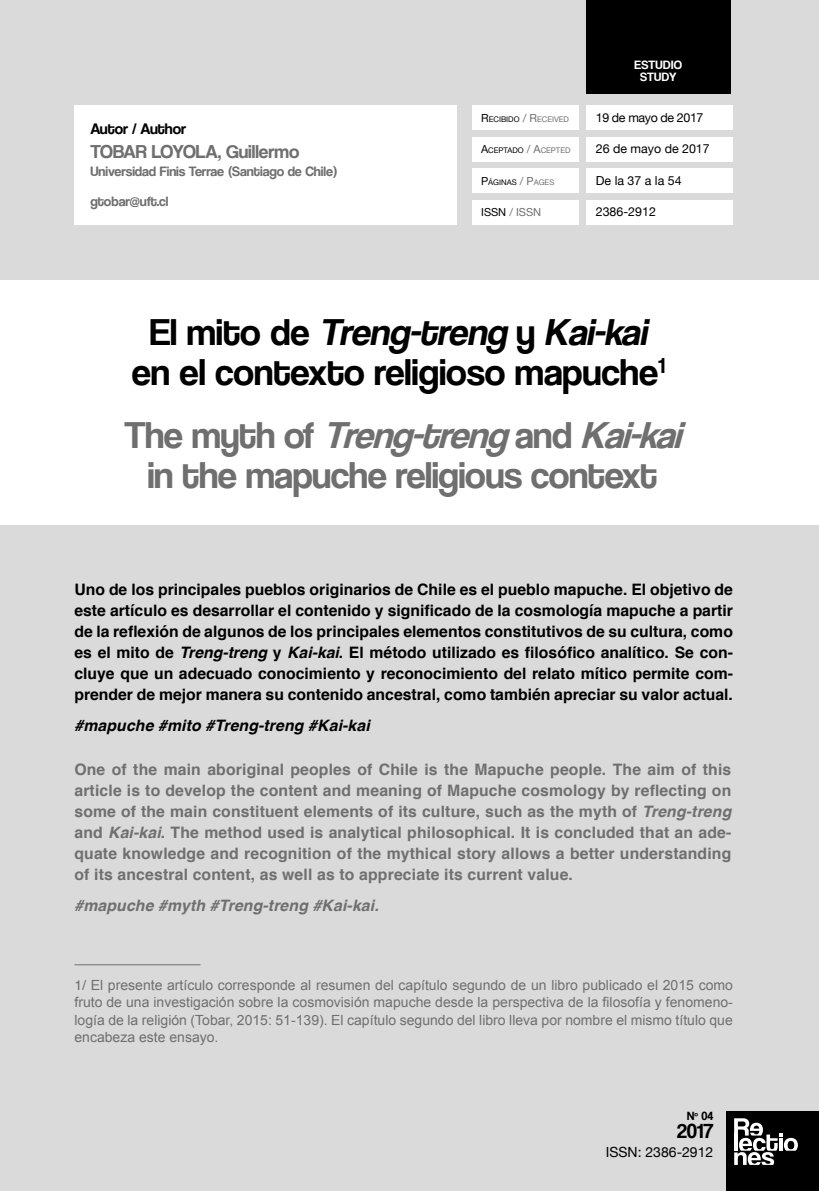
<style>
.page{position:relative;width:819px;height:1191px;background:#dadada}
.page>*{position:absolute;margin:0;border:0;box-sizing:border-box;transform-origin:0 0}
.t1{font:38.5px/40.2px "Coolvetica Rg";letter-spacing:-.01em;color:#706f6f;text-align:center}
.t2{font:38.5px/40.2px "Coolvetica Rg";color:#000;text-align:center}
.t3{font:21px "Coolvetica Rg";color:#000}
.t4{font:19.25px "Coolvetica Rg";color:#706f6f}
.t5{font:700 15.75px/21px "Helvetica";color:#000;text-align:justify}
.t6{font:700 15.75px/21px "Helvetica";letter-spacing:.01em;color:#706f6f;text-align:justify}
.t7{font:italic 700 15.75px "Helvetica";letter-spacing:.01em;color:#706f6f}
.t8{font:italic 700 15.75px "Helvetica";letter-spacing:.01em;color:#000}
.t9{font:15.75px "Coolvetica Rg";color:#000}
.t10{font:14px/17.5px "Arial";color:#706f6f;text-align:justify}
.t11{font:14px/30.1px "Coolvetica Rg";color:#706f6f}
.t12{font:14px "Helvetica Neue";color:#000}
.t13{font:12.42px "Helvetica Neue";color:#000}
.t14{font:12.42px "Helvetica Neue";letter-spacing:-.03em;color:#000}
.t15{font:12.42px "Coolvetica Rg";letter-spacing:.03em;color:#fff}
.t16{font:12.42px "Coolvetica Rg";letter-spacing:.015em;color:#fff}
.t17{font:12.25px "Coolvetica Rg";color:#000}
.t18{font:11.03px "Helvetica Neue";color:#706f6f}
.t19{font:7.7px "Helvetica Neue";color:#000}
.s1{font-size:11.03px}
.s2{font-size:11.03px;color:#706f6f}
.s3{color:#706f6f}
.s4{color:#000}
.s5{font-style:italic}
.s6{font-family:"Helvetica"}
</style>
<div class="page">
<div style="left:726px;top:1111px;width:93px;height:80px;background:#000"></div>
<svg style="left:734px;top:1118px;width:63px;height:46px"></svg>
<div style="left:0;top:280px;width:819px;height:245px;background:#fff"></div>
<div style="left:74px;top:105px;width:382px;height:119px;background:#fff"></div>
<hr style="left:74px;top:964px;width:126px;height:1px;background:#706f6f">
<div style="left:586px;top:0;width:145px;height:94px;background:#000"></div>
<div style="left:472px;top:105px;width:107px;height:25px;background:#fff"></div>
<div style="left:472px;top:200px;width:107px;height:24px;background:#fff"></div>
<div style="left:472px;top:137px;width:107px;height:24px;background:#fff"></div>
<div style="left:472px;top:168px;width:107px;height:25px;background:#fff"></div>
<div style="left:586px;top:105px;width:146px;height:25px;background:#fff"></div>
<div style="left:586px;top:137px;width:146px;height:24px;background:#fff"></div>
<div style="left:586px;top:168px;width:146px;height:25px;background:#fff"></div>
<div style="left:586px;top:200px;width:146px;height:24px;background:#fff"></div>
<p class="t9" style="left:90px;top:119px;width:97px">Autor / Author</p>
<p class="t4" style="left:90px;top:141px;width:210px">TOBAR LOYOLA, Guillermo</p>
<p class="t11" style="left:90px;top:156px;width:249px">Universidad Finis Terrae (Santiago de Chile) gtobar@uft.cl</p>
<p class="t19" style="left:481px;top:114px;width:89px"><span class="s1">R</span>ECIBIDO <span class="s2">/ R</span><span class="s3">ECEIVED</span></p>
<p class="t19" style="left:481px;top:145px;width:91px"><span class="s1">A</span>CEPTADO <span class="s2">/ A</span><span class="s3">CEPTED</span></p>
<p class="t19" style="left:481px;top:177px;width:74px"><span class="s1">P</span>ÁGINAS <span class="s2">/ P</span><span class="s3">AGES</span></p>
<p class="t18" style="left:481px;top:204px;width:62px"><span class="s4">ISSN</span> / ISSN</p>
<p class="t15" style="left:634px;top:57px;width:49px">ESTUDIO</p>
<p class="t16" style="left:640px;top:69px;width:38px">STUDY</p>
<p class="t14" style="left:595px;top:108px;width:109px">19 de mayo de 2017</p>
<p class="t13" style="left:595px;top:140px;width:115px">26 de mayo de 2017</p>
<p class="t13" style="left:595px;top:171px;width:87px">De la 37 a la 54</p>
<p class="t13" style="left:595px;top:203px;width:62px">2386-2912</p>
<h1 class="t2" style="left:132px;top:312px;width:534px">E l m i t o d e <span class="s5">Treng-treng</span> y <span class="s5">Kai-kai </span>en el contexto religioso mapuche<sup>1</sup></h1>
<h1 class="t1" style="left:124px;top:414px;width:569px">T h e m y t h o f <span class="s5">Treng-treng</span>a n d <span class="s5">Kai-kai </span>in the mapuche religious context</h1>
<p class="t5" style="left:74px;top:579px;width:660px">Uno de los principales pueblos originarios de Chile es el pueblo mapuche. El objetivo de este artículo es desarrollar el contenido y significado de la cosmología mapuche a partir de la reflexión de algunos de los principales elementos constitutivos de su cultura, como es el mito de <span class="s5">Treng-treng</span> y <span class="s5">Kai-kai</span>. El método utilizado es filosófico analítico. Se con&shy;cluye que un adecuado conocimiento y reconocimiento del relato mítico permite com&shy;prender de mejor manera su contenido ancestral, como también apreciar su valor actual.</p>
<p class="t8" style="left:74px;top:712px;width:297px">#mapuche #mito #Treng-treng #Kai-kai</p>
<p class="t6" style="left:74px;top:759px;width:658px">One of the main aboriginal peoples of Chile is the Mapuche people. The aim of this article is to develop the content and meaning of Mapuche cosmology by reflecting on some of the main constituent elements of its culture, such as the myth of <span class="s5">Treng-treng </span>and <span class="s5">Kai-kai</span>. The method used is analytical philosophical. It is concluded that an ade&shy;quate knowledge and recognition of the mythical story allows a better understanding of its ancestral content, as well as to appreciate its current value.</p>
<p class="t7" style="left:74px;top:892px;width:306px">#mapuche #myth #Treng-treng #Kai-kai.</p>
<p class="t10" style="left:74px;top:976px;width:660px"><span class="s6">1/</span> El presente artículo corresponde al resumen del capítulo segundo de un libro publicado el 2015 como fruto de una investigación sobre la cosmovisión mapuche desde la perspectiva de la filosofía y fenomeno&shy;logía de la religión (Tobar, 2015: 51-139). El capítulo segundo del libro lleva por nombre el mismo título que encabeza este ensayo.</p>
<p class="t17" style="left:687px;top:1108px;width:28px">Nº 04</p>
<h2 class="t3" style="left:677px;top:1118px;width:37px">2017</h2>
<p class="t12" style="left:605px;top:1141px;width:109px">ISSN: 2386-2912</p>
</div>
